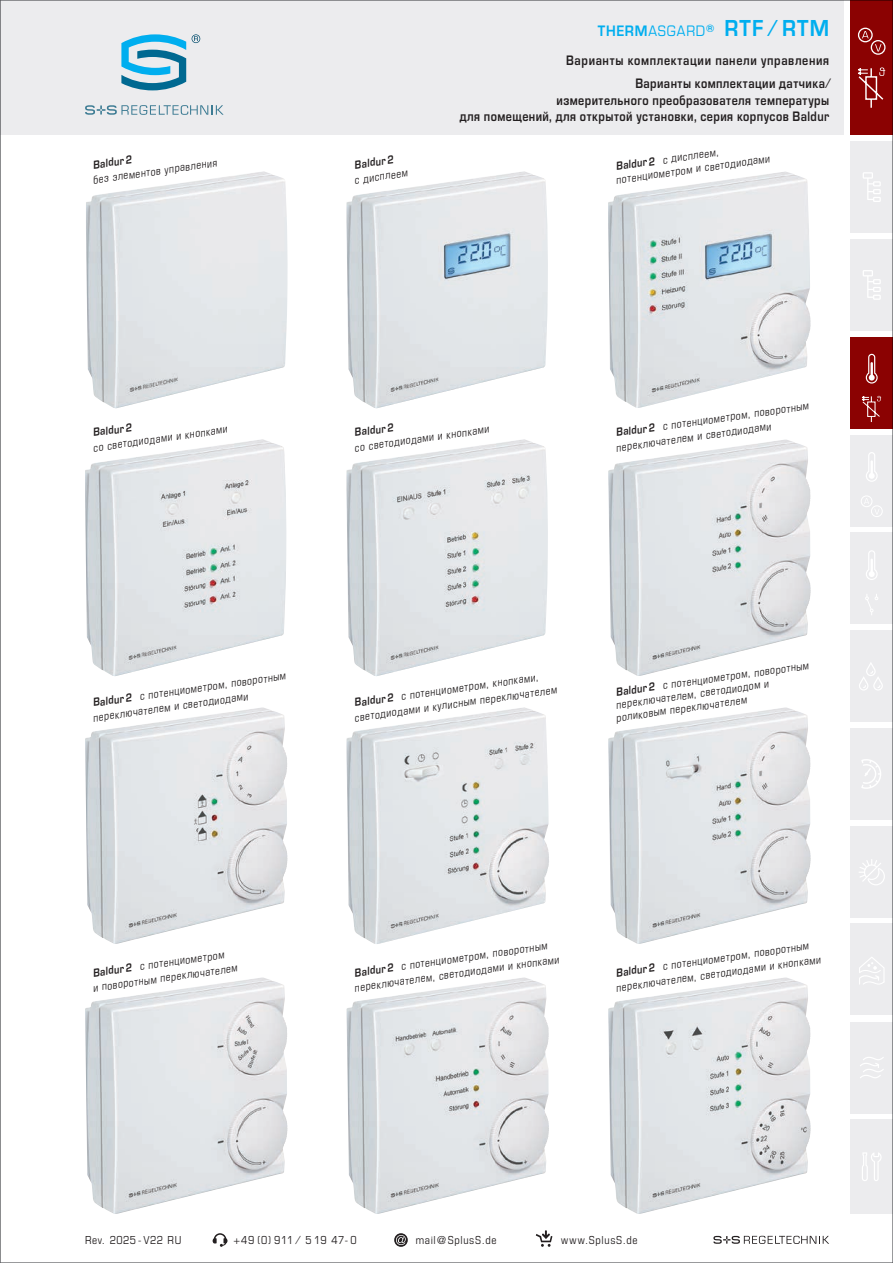
<style>
.page{position:relative;width:893px;height:1263px;background:#fff}
.page>*{position:absolute;margin:0;border:0;box-sizing:border-box;transform-origin:0 0}
.t1{font:700 24px "Eurostile OT";letter-spacing:.055em;color:#00aeef;scale:.9 1}
.t2{font:700 14.25px/22.8px "Eurostile OT";letter-spacing:.04em;color:#231f20;text-align:right;scale:.85 1}
.t3{font:12px/15px "Eurostile OT Cond";letter-spacing:.055em;color:#231f20;scale:.95 1}
.t4{font:12px "Eurostile OT Cond";letter-spacing:.055em;color:#231f20}
.t5{font:700 12px "Eurostile OT";color:#231f20;scale:.85 1}
.s1{font-size:15.75px}
.s2{font-weight:400;font-size:15.75px}
.s3{font-family:"Eurostile OT";font-weight:700}
</style>
<div class="page">
<div style="left:0;top:0;width:844px;height:135px;background:#ececee"></div>
<svg style="left:121px;top:34px;width:65px;height:56px"></svg>
<svg style="left:192px;top:34px;width:8px;height:9px"></svg>
<svg style="left:85px;top:105px;width:139px;height:10px"></svg>
<div style="left:850px;top:0;width:43px;height:135px;background:#8b0202"></div>
<div style="left:850px;top:630px;width:43px;height:92px;background:#ececee"></div>
<div style="left:850px;top:826px;width:43px;height:91px;background:#ececee"></div>
<div style="left:850px;top:1119px;width:43px;height:95px;background:#ececee"></div>
<div style="left:850px;top:728px;width:43px;height:92px;background:#ececee"></div>
<div style="left:850px;top:239px;width:43px;height:92px;background:#ececee"></div>
<div style="left:850px;top:141px;width:43px;height:92px;background:#ececee"></div>
<svg style="left:863px;top:172px;width:18px;height:30px"></svg>
<svg style="left:863px;top:270px;width:18px;height:30px"></svg>
<svg style="left:859px;top:663px;width:24px;height:27px"></svg>
<svg style="left:861px;top:759px;width:20px;height:30px"></svg>
<svg style="left:859px;top:859px;width:26px;height:26px"></svg>
<svg style="left:862px;top:1152px;width:20px;height:29px"></svg>
<div style="left:850px;top:435px;width:43px;height:91px;background:#ececee"></div>
<svg style="left:861px;top:496px;width:22px;height:21px"></svg>
<svg style="left:866px;top:452px;width:12px;height:30px"></svg>
<div style="left:850px;top:533px;width:43px;height:91px;background:#ececee"></div>
<svg style="left:865px;top:594px;width:13px;height:21px"></svg>
<svg style="left:866px;top:550px;width:12px;height:30px"></svg>
<div style="left:850px;top:337px;width:43px;height:91px;background:#8b0202"></div>
<svg style="left:862px;top:395px;width:19px;height:27px"></svg>
<svg style="left:866px;top:354px;width:12px;height:30px"></svg>
<svg style="left:713px;top:1236px;width:116px;height:8px"></svg>
<svg style="left:213px;top:1233px;width:14px;height:14px"></svg>
<svg style="left:536px;top:1230px;width:16px;height:17px"></svg>
<svg style="left:394px;top:1233px;width:14px;height:14px"></svg>
<svg style="left:396px;top:1235px;width:10px;height:10px"></svg>
<div style="left:850px;top:1022px;width:43px;height:91px;background:#ececee"></div>
<svg style="left:860px;top:1057px;width:24px;height:21px"></svg>
<div style="left:850px;top:924px;width:43px;height:91px;background:#ececee"></div>
<svg style="left:859px;top:957px;width:26px;height:28px"></svg>
<svg style="left:857px;top:27px;width:29px;height:28px"></svg>
<svg style="left:858px;top:67px;width:27px;height:41px"></svg>
<img style="left:608px;top:977px;width:203px;height:237px">
<img style="left:608px;top:440px;width:203px;height:236px">
<img style="left:608px;top:707px;width:203px;height:237px">
<img style="left:608px;top:172px;width:203px;height:236px">
<img style="left:346px;top:977px;width:203px;height:237px">
<img style="left:347px;top:707px;width:202px;height:237px">
<img style="left:347px;top:439px;width:201px;height:237px">
<img style="left:347px;top:171px;width:201px;height:237px">
<img style="left:85px;top:977px;width:203px;height:237px">
<img style="left:85px;top:707px;width:203px;height:237px">
<img style="left:85px;top:439px;width:202px;height:237px">
<img style="left:86px;top:171px;width:202px;height:237px">
<svg style="left:0;top:0;width:1px;height:1263px"></svg>
<p class="t5" style="left:92px;top:158px;width:48px;rotate:-8deg">Baldur 2</p>
<p class="t3" style="left:92px;top:173px;width:133px;rotate:-8deg">без элементов управления</p>
<p class="t5" style="left:353px;top:158px;width:48px;rotate:-8deg">Baldur 2</p>
<p class="t3" style="left:353px;top:173px;width:58px;rotate:-8deg">с дисплеем</p>
<h1 class="t1" style="left:598px;top:15px;width:259px"><span class="s1">THERM</span><span class="s2">ASGARD</span><sup>®</sup> RTF ⁄ RTM</h1>
<p class="t2" style="left:566px;top:49px;width:311px">Варианты комплектации панели управления<br>Варианты комплектации датчика ⁄</p>
<p class="t2" style="left:460px;top:92px;width:436px;line-height:16.5px">измерительного преобразователя температуры<br>для помещений, для открытой установки, серия корпусов Baldur</p>
<p class="t3" style="left:613px;top:160px;width:165px;line-height:13.5px;rotate:-8deg"><span class="s3">Baldur 2</span> c дисплеем, потенциометром и светодиодами</p>
<p class="t5" style="left:92px;top:426px;width:48px;rotate:-8deg">Baldur 2</p>
<p class="t3" style="left:92px;top:440px;width:144px;rotate:-8deg">со светодиодами и кнопками</p>
<p class="t5" style="left:353px;top:426px;width:48px;rotate:-8deg">Baldur 2</p>
<p class="t3" style="left:353px;top:440px;width:144px;rotate:-8deg">со светодиодами и кнопками</p>
<p class="t3" style="left:613px;top:426px;width:208px;rotate:-8deg"><span class="s3">Baldur 2</span> с потенциометром, поворотным переключателем и светодиодами</p>
<p class="t3" style="left:90px;top:696px;width:208px;rotate:-8deg"><span class="s3">Baldur 2</span> с потенциометром, поворотным переключателем и светодиодами</p>
<p class="t3" style="left:351px;top:696px;width:217px;rotate:-8deg"><span class="s3">Baldur 2</span> с потенциометром, кнопками, светодиодами и кулисным переключателем</p>
<p class="t3" style="left:611px;top:686px;width:210px;line-height:12.8px;rotate:-8deg"><span class="s3">Baldur 2</span> с потенциометром, поворотным переключателем, светодиодом и роликовым переключателем</p>
<p class="t3" style="left:90px;top:966px;width:155px;rotate:-8deg"><span class="s3">Baldur 2</span> с потенциометром<br>и поворотным переключателем</p>
<p class="t3" style="left:351px;top:966px;width:219px;rotate:-8deg"><span class="s3">Baldur 2</span> с потенциометром, поворотным переключателем, светодиодами и кнопками</p>
<p class="t3" style="left:613px;top:966px;width:219px;rotate:-8deg"><span class="s3">Baldur 2</span> с потенциометром, поворотным переключателем, светодиодами и кнопками</p>
<p class="t4" style="left:85px;top:1233px;width:98px">Rev. 2025 - V22 RU</p>
<p class="t4" style="left:234px;top:1233px;width:125px">+49 (0) 911 ⁄ 5 19 47- 0</p>
<p class="t4" style="left:416px;top:1233px;width:82px">mail@SplusS.de</p>
<p class="t4" style="left:561px;top:1233px;width:78px">www.SplusS.de</p>
</div>
